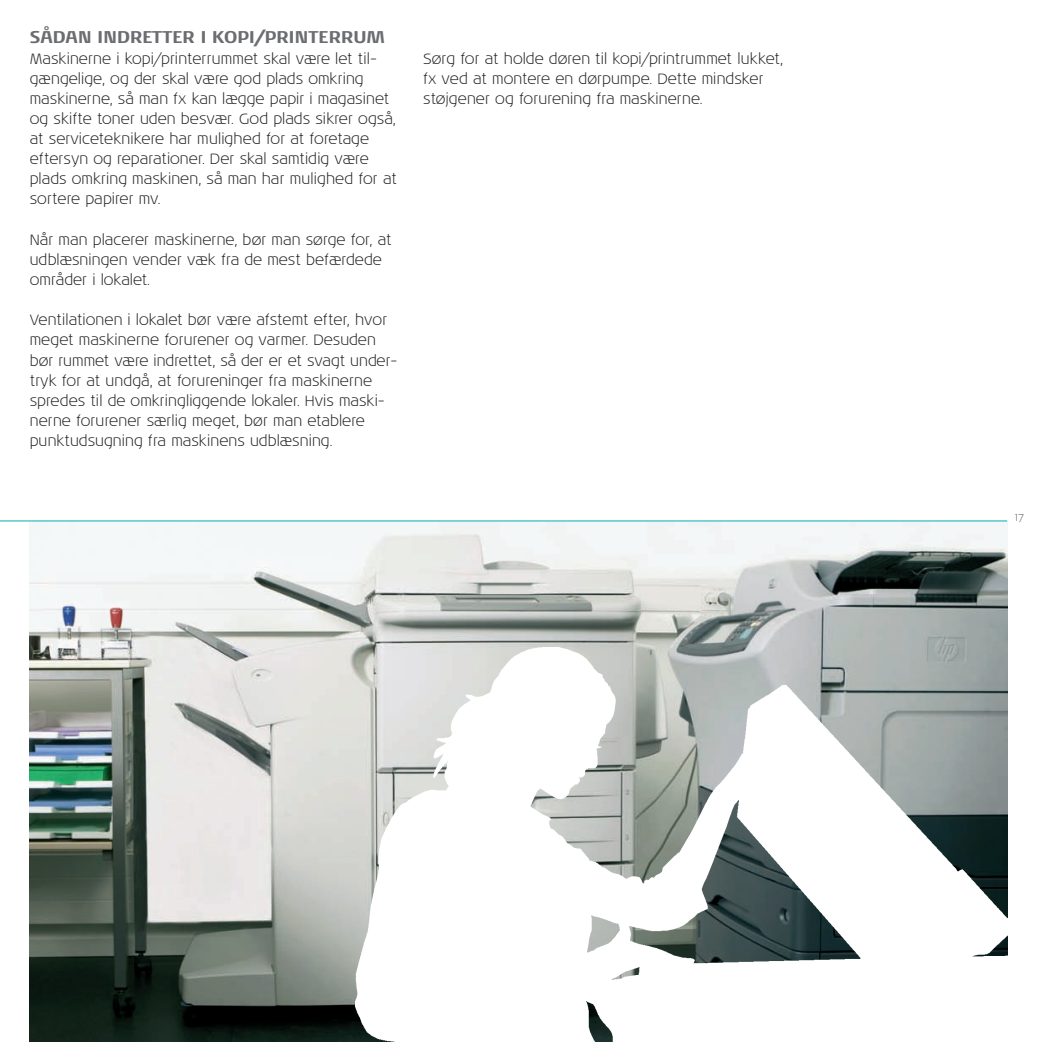
<style>
.page{position:relative;width:1042px;height:1042px;background:#fff}
.page>*{position:absolute;margin:0;border:0;box-sizing:border-box;transform-origin:0 0}
.t1{font:700 17.5px "Noa LT Std";color:#6c6d70}
.t2{font:300 15.22px/20.1px "Noa LT Std";color:#231f20}
.t3{font:300 12.25px "Noa LT Std";color:#6c6d70}
</style>
<div class="page">
<svg style="left:0;top:520px;width:1008px;height:522px"></svg>
<p class="t1" style="left:30px;top:32px;width:357px">SÅDAN INDRETTER I KOPI/PRINTERRUM</p>
<p class="t2" style="left:30px;top:50px;width:369px">Maskinerne i kopi/printerrummet skal være let til&shy;gængelige, og der skal være god plads omkring maskinerne, så man fx kan lægge papir i magasinet og skifte toner uden besvær. God plads sikrer også, at serviceteknikere har mulighed for at foretage eftersyn og reparationer. Der skal samtidig være plads omkring maskinen, så man har mulighed for at sortere papirer mv.</p>
<p class="t2" style="left:30px;top:231px;width:363px">Når man placerer maskinerne, bør man sørge for, at udblæsningen vender væk fra de mest befærdede områder i lokalet.</p>
<p class="t2" style="left:30px;top:311px;width:369px">Ventilationen i lokalet bør være afstemt efter, hvor meget maskinerne forurener og varmer. Desuden bør rummet være indrettet, så der er et svagt under&shy;tryk for at undgå, at forureninger fra maskinerne spredes til de omkringliggende lokaler. Hvis maski&shy;nerne forurener særlig meget, bør man etablere punktudsugning fra maskinens udblæsning.</p>
<p class="t2" style="left:423px;top:50px;width:361px">Sørg for at holde døren til kopi/printrummet lukket, fx ved at montere en dørpumpe. Dette mindsker støjgener og forurening fra maskinerne.</p>
<p class="t3" style="left:1014px;top:513px;width:11px">17</p>
</div>
